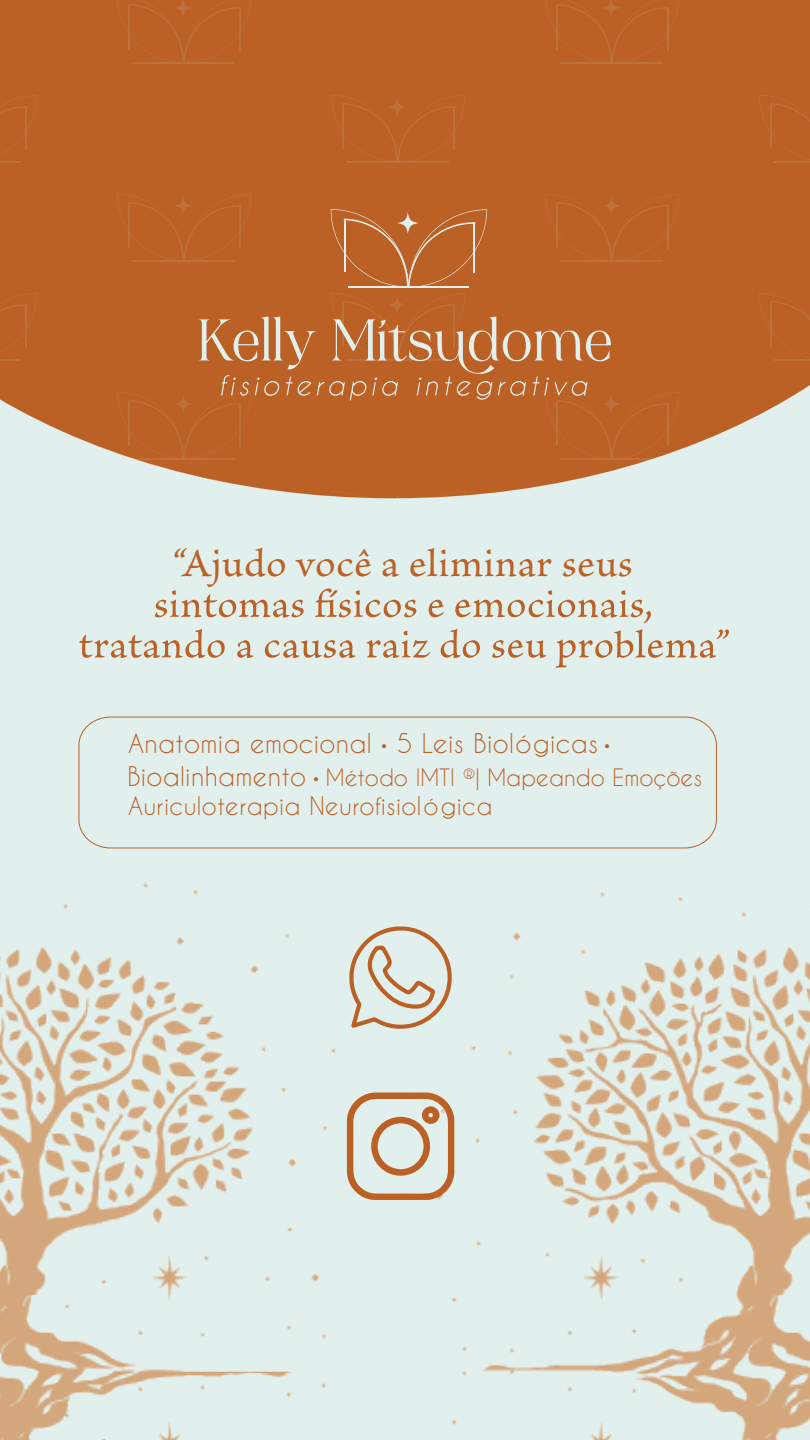
<style>
.page{position:relative;width:810px;height:1440px;background:#e2f0ed}
.page>*{position:absolute;margin:0;border:0;box-sizing:border-box;transform-origin:0 0}
.t1{font:40.5px "Brioso Pro Capt";letter-spacing:.02em;color:#bb6125}
.t2{font:25.5px/32.4px "Caviar Dreams";letter-spacing:.015em;color:#bb6125}
.t3{font:24px "Caviar Dreams";letter-spacing:.015em;color:#bb6125}
.t4{font:22.5px "Caviar Dreams";color:#bb6125}
.s1{font-size:27px}
</style>
<div class="page">
<svg style="left:0;top:0;width:810px;height:499px"></svg>
<svg style="left:331px;top:209px;width:156px;height:78px"></svg>
<hr style="left:348px;top:286px;width:121px;height:2px;background:#e2f0ed">
<hr style="left:344px;top:221px;width:1px;height:50px;background:#e2f0ed">
<hr style="left:474px;top:223px;width:1px;height:50px;background:#e2f0ed">
<svg style="left:397px;top:212px;width:22px;height:22px"></svg>
<svg style="left:199px;top:316px;width:412px;height:84px"></svg>
<svg style="left:155px;top:588px;width:496px;height:35px"></svg>
<svg style="left:79px;top:629px;width:650px;height:39px"></svg>
<svg style="left:78px;top:716px;width:639px;height:133px"></svg>
<svg style="left:347px;top:1092px;width:88px;height:108px"></svg>
<svg style="left:349px;top:927px;width:86px;height:102px"></svg>
<img style="left:0;top:883px;width:336px;height:557px">
<img style="left:435px;top:892px;width:375px;height:548px">
<h1 class="t1" style="left:173px;top:539px;width:461px">“Ajudo você a eliminar seus</h1>
<p class="t2" style="left:127px;top:727px;width:486px">Anatomia emocional <span class="s1">•</span> 5 Leis Biológicas<span class="s1">•<br></span>Bioalinhamento <span class="s1">•</span></p>
<p class="t3" style="left:128px;top:792px;width:366px">Auriculoterapia Neurofisiológica</p>
<p class="t4" style="left:326px;top:764px;width:378px">Método IMTI ®| Mapeando Emoções</p>
</div>
